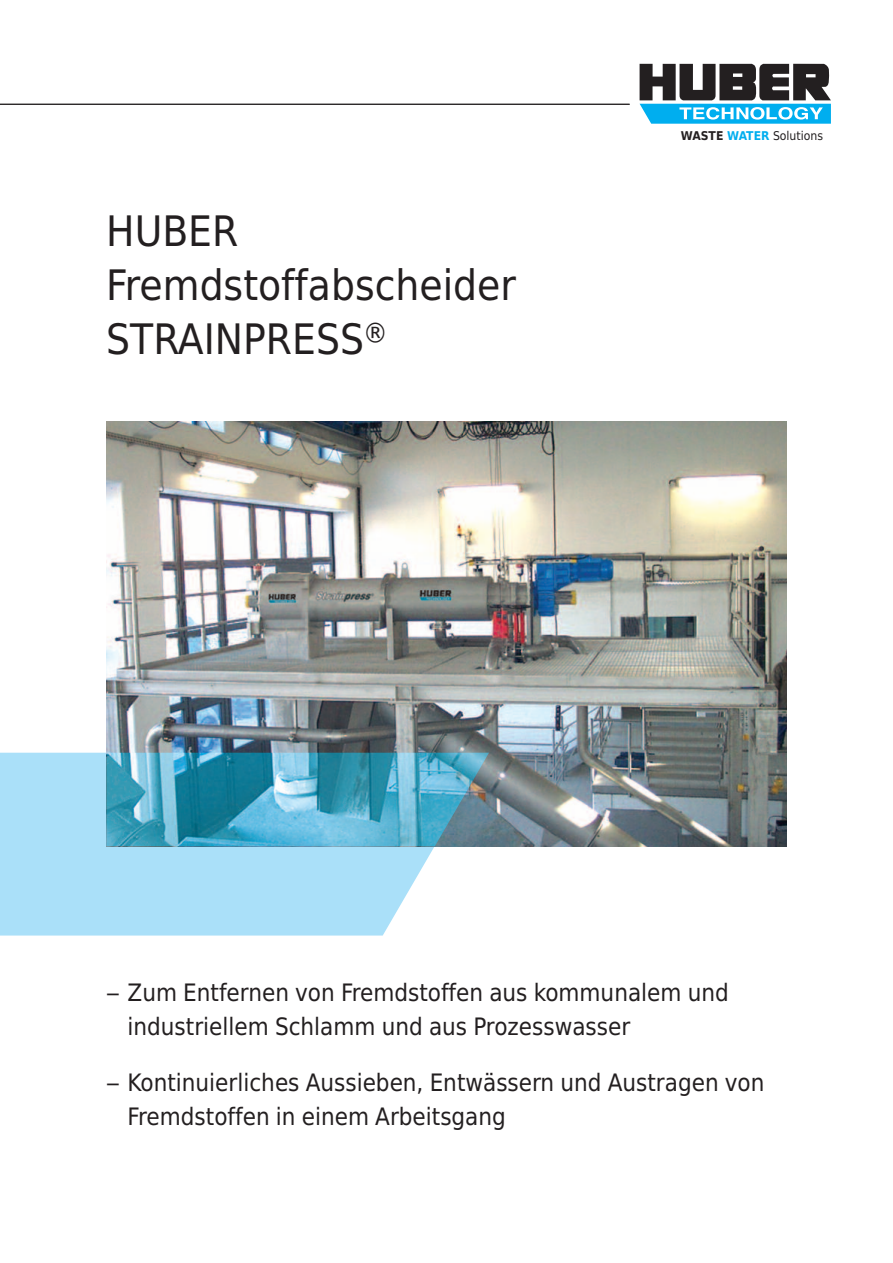
<style>
.page{position:relative;width:893px;height:1263px;background:#fff}
.page>*{position:absolute;margin:0;border:0;box-sizing:border-box;transform-origin:0 0}
.t1{font:42px/54px "Huber Tec";color:#231f20}
.t2{font:24px/34.5px "Huber Tec";color:#231f20}
.t3{font:12.15px "Huber Tec";color:#231f20}
.s1{font-weight:700}
.s2{font-weight:700;color:#00aeef}
</style>
<div class="page">
<svg style="left:640px;top:64px;width:191px;height:60px"></svg>
<hr style="left:0;top:104px;width:630px;height:1px;background:#231f20">
<svg style="left:0;top:753px;width:489px;height:182px;background:#b4e3f9"></svg>
<img style="left:106px;top:421px;width:681px;height:425px">
<img style="left:106px;top:753px;width:383px;height:93px">
<h1 class="t1" style="left:106px;top:205px;width:411px">HUBER<br>Fremdstoffabscheider<br>STRAINPRESS®</h1>
<p class="t3" style="left:681px;top:126px;width:144px"><span class="s1">WASTE</span> <span class="s2">WATER</span> Solutions</p>
<p class="t2" style="left:128px;top:975px;width:603px;text-indent:-21px">– Zum Entfernen von Fremdstoffen aus kommunalem und industriellem Schlamm und aus Prozesswasser</p>
<p class="t2" style="left:128px;top:1065px;width:638px;text-indent:-21px">– Kontinuierliches Aussieben, Entwässern und Austragen von<br>Fremdstoffen in einem Arbeitsgang</p>
</div>
